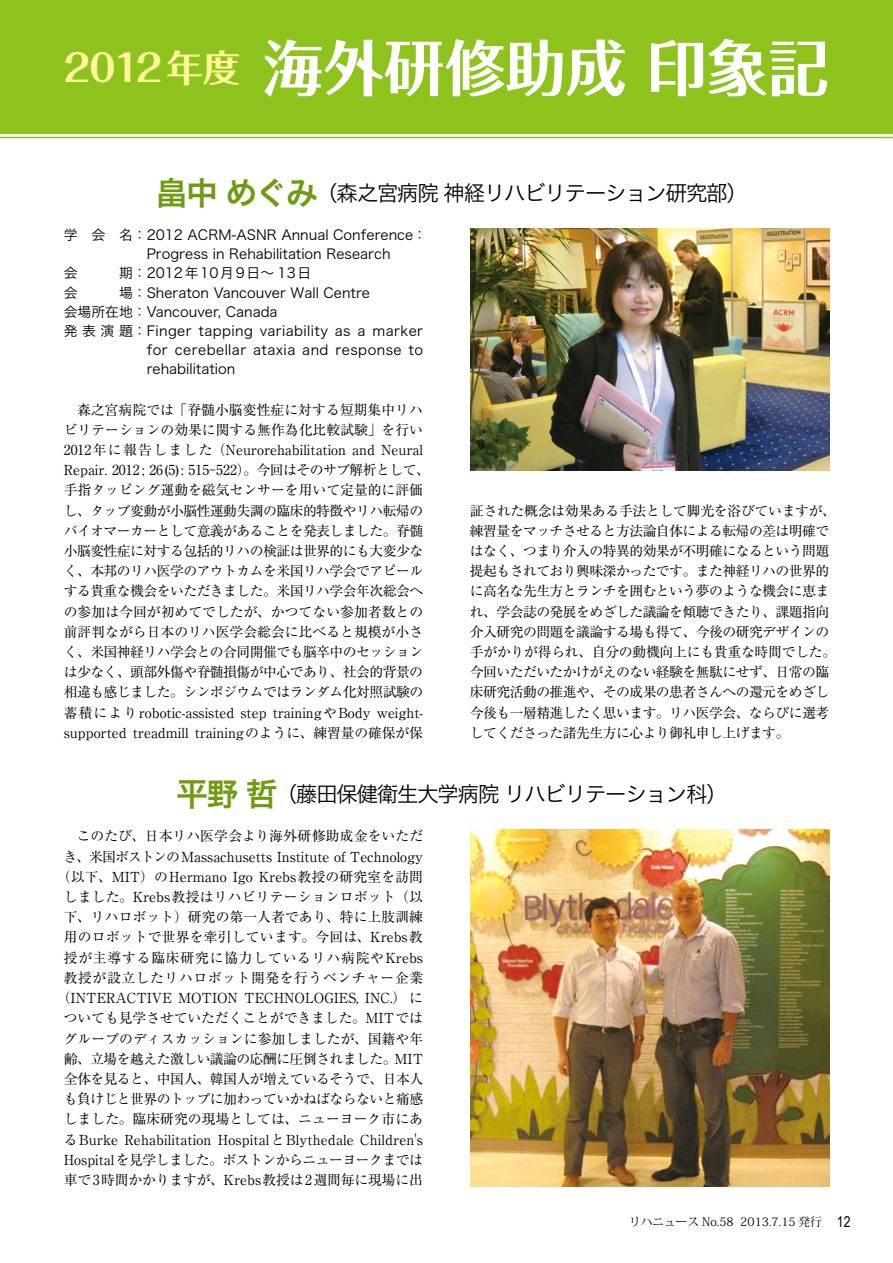
<style>
.page{position:relative;width:893px;height:1263px;background:#fff}
.page>*{position:absolute;margin:0;border:0;box-sizing:border-box;transform-origin:0 0}
.t1{font:700 60.6px "Folk Pro";color:#fff}
.t2{font:21.3px "Hira Kaku Pro W3";letter-spacing:-.05em;color:#000}
.t3{font:13.8px/20.2px "Ryumin Pro";letter-spacing:-.01em;color:#000;text-align:center}
.t4{font:13.8px/20.2px "Ryumin Pro";letter-spacing:-.04em;color:#000}
.t5{font:13.8px "Hira Kaku Pro W3";color:#000}
.t6{font:13.8px "Hira Kaku Pro W3";letter-spacing:.03em;color:#000}
.t7{font:13.8px "Hira Kaku Pro W3";letter-spacing:.125em;color:#000}
.t8{font:11.7px "Koz Min Pro";color:#000}
.s1{font-size:37.2px;color:#fff798}
.s2{font-family:"Hira Kaku Pro W6";font-size:31.95px;color:#6f9b11}
.s3{font-family:"Arial Narrow";font-size:14.85px}
</style>
<div class="page">
<svg style="left:0;top:136px;width:893px;height:3px;background:#c9e293"></svg>
<div style="left:0;top:0;width:893px;height:134px;background:#8ec31d"></div>
<img style="left:471px;top:228px;width:358px;height:242px">
<img style="left:471px;top:829px;width:359px;height:357px">
<h1 class="t1" style="left:64px;top:16px;width:766px"><span class="s1">2012年度</span> 海外研修助成 印象記</h1>
<h2 class="t2" style="left:156px;top:174px;width:593px"><span class="s2">畠中めぐみ</span>（森之宮病院神経リハビリテーション研究部）</h2>
<p class="t5" style="left:64px;top:223px;width:364px">学　会　名：2012 ACRM-ASNR Annual Conference：</p>
<p class="t5" style="left:147px;top:242px;width:245px">Progress in Rehabilitation Research</p>
<p class="t7" style="left:64px;top:261px;width:249px">会　　　期：2012年10月9日～ 13日</p>
<p class="t5" style="left:64px;top:280px;width:308px">会　　　場：Sheraton Vancouver Wall Centre</p>
<p class="t5" style="left:64px;top:299px;width:215px">会場所在地：Vancouver, Canada</p>
<p class="t6" style="left:64px;top:318px;width:361px">発表演題：Finger tapping variability as a marker</p>
<p class="t6" style="left:147px;top:338px;width:278px">for cerebellar ataxia and response to</p>
<p class="t5" style="left:147px;top:357px;width:90px">rehabilitation</p>
<p class="t3" style="left:64px;top:398px;width:368px">森之宮病院では「脊髄小脳変性症に対する短期集中リハ<br>ビリテーションの効果に関する無作為化比較試験」を行い2012年に報告しました（Neurorehabilitation and Neural Repair. 2012 ; 26(5) : 515-522）。今回はそのサブ解析として、手指タッピング運動を磁気センサーを用いて定量的に評価し、タップ変動が小脳性運動失調の臨床的特徴やリハ転帰のバイオマーカーとして意義があることを発表しました。脊髄小脳変性症に対する包括的リハの検証は世界的にも大変少なく、本邦のリハ医学のアウトカムを米国リハ学会でアピールする貴重な機会をいただきました。米国リハ学会年次総会への参加は今回が初めてでしたが、かつてない参加者数との前評判ながら日本のリハ医学会総会に比べると規模が小さく、米国神経リハ学会との合同開催でも脳卒中のセッションは少なく、頭部外傷や脊髄損傷が中心であり、社会的背景の相違も感じました。シンポジウムではランダム化対照試験の蓄積によりrobotic-assisted step trainingやBody weight&shy;supported treadmill trainingのように、練習量の確保が保</p>
<p class="t4" style="left:470px;top:499px;width:368px">証された概念は効果ある手法として脚光を浴びていますが、練習量をマッチさせると方法論自体による転帰の差は明確ではなく、つまり介入の特異的効果が不明確になるという問題提起もされており興味深かったです。また神経リハの世界的に高名な先生方とランチを囲むという夢のような機会に恵まれ、学会誌の発展をめざした議論を傾聴できたり、課題指向介入研究の問題を議論する場も得て、今後の研究デザインの手がかりが得られ、自分の動機向上にも貴重な時間でした。今回いただいたかけがえのない経験を無駄にせず、日常の臨床研究活動の推進や、その成果の患者さんへの還元をめざし今後も一層精進したく思います。リハ医学会、ならびに選考してくださった諸先生方に心より御礼申し上げます。</p>
<h2 class="t2" style="left:176px;top:775px;width:553px"><span class="s2">平野哲</span>（藤田保健衛生大学病院リハビリテーション科）</h2>
<p class="t3" style="left:57px;top:825px;width:368px;text-align:right">このたび、日本リハ医学会より海外研修助成金をいただ<br>き、米国ボストンのMassachusetts Institute of Technology（以下、MIT）のHermano Igo Krebs教授の研究室を訪問しました。Krebs教授はリハビリテーションロボット（以下、リハロボット）研究の第一人者であり、特に上肢訓練用のロボットで世界を牽引しています。今回は、Krebs教授が主導する臨床研究に協力しているリハ病院やKrebs教授が設立したリハロボット開発を行うベンチャー企業（INTERACTIVE MOTION TECHNOLOGIES, INC.）についても見学させていただくことができました。MITではグループのディスカッションに参加しましたが、国籍や年齢、立場を越えた激しい議論の応酬に圧倒されました。MIT全体を見ると、中国人、韓国人が増えているそうで、日本人も負けじと世界のトップに加わっていかねばならないと痛感しました。臨床研究の現場としては、ニューヨーク市にあるBurke Rehabilitation HospitalとBlythedale Children's Hospitalを見学しました。ボストンからニューヨークまでは車で3時間かかりますが、Krebs教授は2週間毎に現場に出</p>
<p class="t8" style="left:629px;top:1213px;width:223px">リハニュース No.58 2013.7.15 発行 <span class="s3">12</span></p>
</div>
